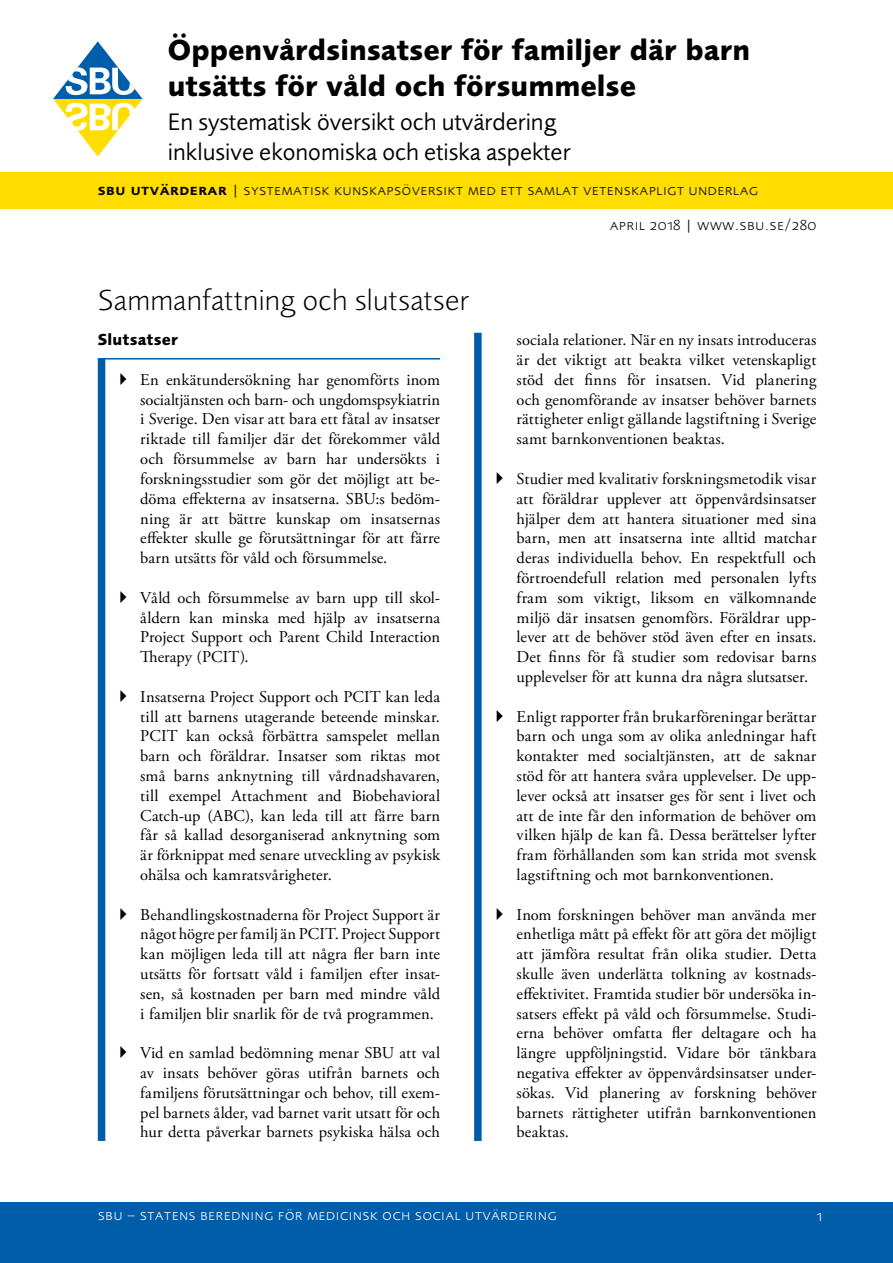
<style>
.page{position:relative;width:893px;height:1263px;background:#fff}
.page>*{position:absolute;margin:0;border:0;box-sizing:border-box;transform-origin:0 0}
.Rapporttitel{font:700 30px/36px "Foundry Sans";color:#000}
.Kapitelrubrik{font:300 30px "Foundry Sans";letter-spacing:.005em;color:#000}
.Underrubrik_till_rap{font:24.75px/29.7px "Foundry Sans";color:#000}
.t1{font:16.5px/19.8px "Adobe Garamond Pro";letter-spacing:.005em;color:#000;text-align:justify}
.Rubrik__Slutsats___S{font:700 16.5px "Foundry Sans";letter-spacing:.02em;color:#000}
.Sidhuvud_svart{font:300 15.45px "Foundry Sans Expert";letter-spacing:.03em;color:#000}
.t2{font:300 15.45px "Foundry Sans Expert";letter-spacing:.03em;color:#fff}
.s1{font-weight:600}
</style>
<div class="page">
<div style="left:0;top:1202px;width:893px;height:61px;background:#005da9"></div>
<svg style="left:53px;top:41px;width:90px;height:115px"></svg>
<div style="left:0;top:173px;width:893px;height:36px;background:#fd0"></div>
<hr style="left:98px;top:358px;width:342px;height:1px;background:#005da9">
<div style="left:98px;top:358px;width:7px;height:783px;background:#005da9"></div>
<div style="left:474px;top:333px;width:8px;height:808px;background:#005da9"></div>
<p class="Rapporttitel" style="left:168px;top:32px;width:584px">Öppenvårdsinsatser för familjer där barn utsätts för våld och försummelse</p>
<p class="Underrubrik_till_rap" style="left:168px;top:107px;width:404px">En systematisk översikt och utvärdering inklusive ekonomiska och etiska aspekter</p>
<p class="Sidhuvud_svart" style="left:98px;top:180px;width:662px"><span class="s1">sbu utvärderar</span> | systematisk kunskapsöversikt med ett samlat vetenskapligt underlag</p>
<h1 class="Kapitelrubrik" style="left:98px;top:283px;width:373px">Sammanfattning och slutsatser</h1>
<p class="Rubrik__Slutsats___S" style="left:98px;top:330px;width:82px">Slutsatser</p>
<p class="t1" style="left:140px;top:370px;width:301px">En enkätundersökning har genomförts inom socialtjänsten och barn- och ungdomspsykiatrin i Sverige. Den visar att bara ett fåtal av insatser riktade till familjer där det förekommer våld och försummelse av barn har undersökts i forskningsstudier som gör det möjligt att be&shy;döma effekterna av insatserna. SBU:s bedöm&shy;ning är att bättre kunskap om insatsernas effekter skulle ge förutsättningar för att färre barn utsätts för våld och försummelse.</p>
<p class="t1" style="left:140px;top:588px;width:301px">Våld och försummelse av barn upp till skol&shy;åldern kan minska med hjälp av insatserna Project Support och Parent Child Interaction Therapy (PCIT).</p>
<p class="t1" style="left:140px;top:687px;width:301px">Insatserna Project Support och PCIT kan leda till att barnens utagerande beteende minskar.<br>PCIT kan också förbättra samspelet mellan barn och föräldrar. Insatser som riktas mot små barns anknytning till vårdnadshavaren, till exempel Attachment and Biobehavioral Catch-up (ABC), kan leda till att färre barn får så kallad desorganiserad anknytning som är förknippat med senare utveckling av psykisk ohälsa och kamratsvårigheter.</p>
<p class="t1" style="left:140px;top:905px;width:301px">Behandlingskostnaderna för Project Support är något högre per familj än PCIT. Project Support kan möjligen leda till att några fler barn inte utsätts för fortsatt våld i familjen efter insat&shy;sen, så kostnaden per barn med mindre våld i familjen blir snarlik för de två programmen.</p>
<p class="t1" style="left:140px;top:1043px;width:301px">Vid en samlad bedömning menar SBU att val av insats behöver göras utifrån barnets och familjens förutsättningar och behov, till exem&shy;pel barnets ålder, vad barnet varit utsatt för och hur detta påverkar barnets psykiska hälsa och</p>
<p class="Sidhuvud_svart" style="left:610px;top:216px;width:208px">april 2018 | www.sbu.se/280</p>
<p class="t1" style="left:517px;top:331px;width:301px">sociala relationer. När en ny insats introduceras är det viktigt att beakta vilket vetenskapligt stöd det finns för insatsen. Vid planering och genomförande av insatser behöver barnets rättigheter enligt gällande lagstiftning i Sverige samt barnkonventionen beaktas.</p>
<p class="t1" style="left:517px;top:469px;width:301px">Studier med kvalitativ forskningsmetodik visar att föräldrar upplever att öppenvårdsinsatser hjälper dem att hantera situationer med sina barn, men att insatserna inte alltid matchar deras individuella behov. En respektfull och förtroendefull relation med personalen lyfts fram som viktigt, liksom en välkomnande miljö där insatsen genomförs. Föräldrar upp&shy;lever att de behöver stöd även efter en insats.<br>Det finns för få studier som redovisar barns upplevelser för att kunna dra några slutsatser.</p>
<p class="t1" style="left:517px;top:707px;width:301px">Enligt rapporter från brukarföreningar berättar barn och unga som av olika anledningar haft kontakter med socialtjänsten, att de saknar stöd för att hantera svåra upplevelser. De upp&shy;lever också att insatser ges för sent i livet och att de inte får den information de behöver om vilken hjälp de kan få. Dessa berättelser lyfter fram förhållanden som kan strida mot svensk lagstiftning och mot barnkonventionen.</p>
<p class="t1" style="left:517px;top:905px;width:301px">Inom forskningen behöver man använda mer enhetliga mått på effekt för att göra det möjligt att jämföra resultat från olika studier. Detta skulle även underlätta tolkning av kostnads&shy;effektivitet. Framtida studier bör undersöka in&shy;satsers effekt på våld och försummelse. Studi&shy;erna behöver omfatta fler deltagare och ha längre uppföljningstid. Vidare bör tänkbara negativa effekter av öppenvårdsinsatser under&shy;sökas. Vid planering av forskning behöver barnets rättigheter utifrån barnkonventionen beaktas.</p>
<p class="t2" style="left:98px;top:1206px;width:460px">sbu – statens beredning för medicinsk och social utvärdering</p>
<p class="t2" style="left:816px;top:1206px;width:7px">1</p>
</div>
